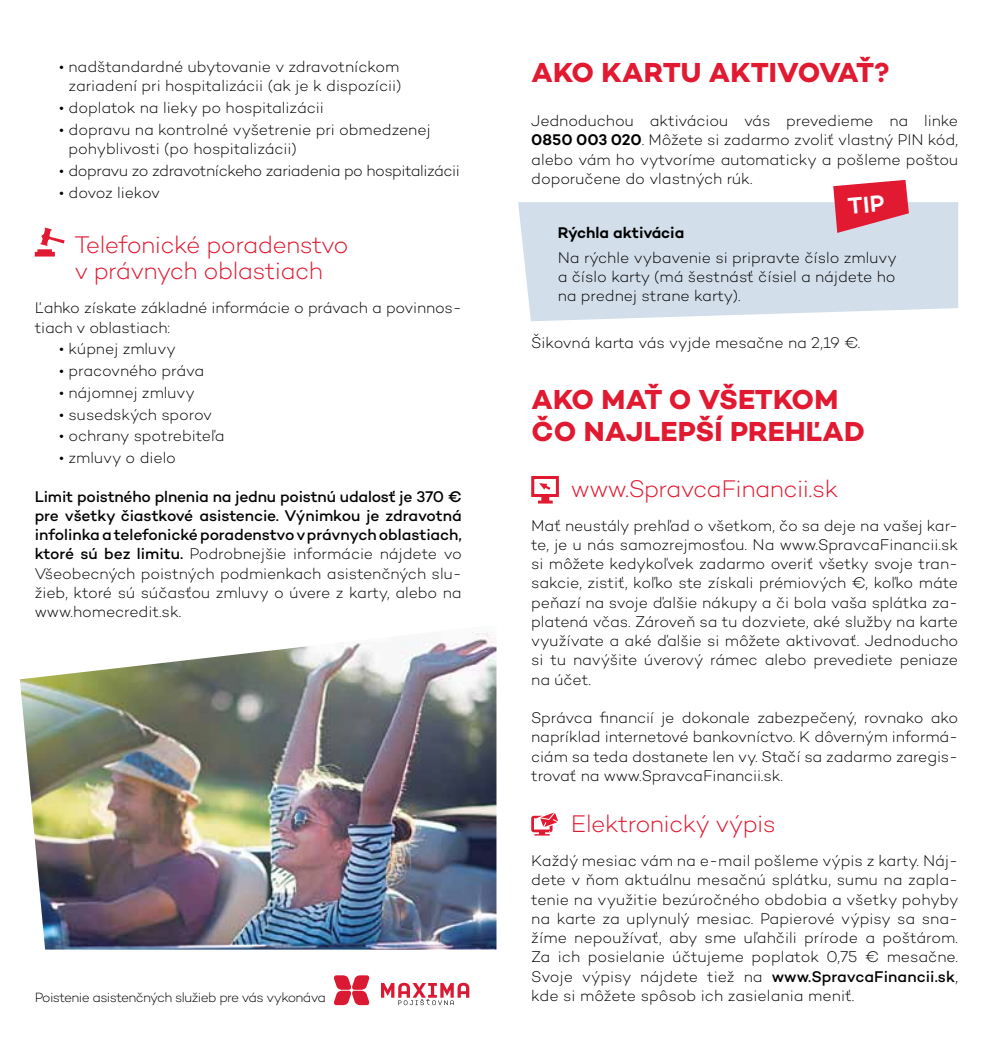
<style>
.page{position:relative;width:993px;height:1042px;background:#fff}
.page>*{position:absolute;margin:0;border:0;box-sizing:border-box;transform-origin:0 0}
.t1{font:700 28px/31.5px "Campton";letter-spacing:.005em;color:#e11931}
.t2{font:300 24.5px/26.2px "Campton";letter-spacing:-.03em;color:#e11931}
.t3{font:300 15.75px/19.2px "Campton";letter-spacing:-.01em;color:#000;text-align:justify}
.t4{font:500 15.75px/19.2px "Campton";letter-spacing:-.005em;color:#000;text-align:justify}
.t5{font:300 15.75px "Campton";letter-spacing:-.03em;color:#000}
.t6{font:600 15.75px "Campton";letter-spacing:-.005em;color:#000}
.t7{font:300 13.65px "Campton";letter-spacing:-.05em;color:#000}
.s1{font-weight:300}
.s2{font-weight:600}
.s3{font-weight:500}
</style>
<div class="page">
<svg style="left:35px;top:228px;width:30px;height:28px"></svg>
<svg style="left:531px;top:476px;width:27px;height:27px"></svg>
<svg style="left:531px;top:812px;width:26px;height:23px"></svg>
<img style="left:20px;top:632px;width:476px;height:317px">
<svg style="left:381px;top:983px;width:88px;height:22px"></svg>
<svg style="left:334px;top:975px;width:36px;height:30px"></svg>
<svg style="left:518px;top:202px;width:439px;height:119px;background:#d5e0eb"></svg>
<svg style="left:833px;top:180px;width:75px;height:53px;background:#e04f63"></svg>
<p class="t3" style="left:59px;top:57px;width:343px;text-align:center">• nadštandardné ubytovanie v zdravotníckom zariadení pri hospitalizácii (ak je k dispozícii)</p>
<p class="t3" style="left:59px;top:98px;width:266px">• doplatok na lieky po hospitalizácii</p>
<p class="t3" style="left:68px;top:120px;width:363px;text-indent:-9px">• dopravu na kontrolné vyšetrenie pri obmedzenej pohyblivosti (po hospitalizácii)</p>
<p class="t5" style="left:59px;top:161px;width:402px">• dopravu zo zdravotníckeho zariadenia po hospitalizácii</p>
<p class="t3" style="left:59px;top:182px;width:102px">• dovoz liekov</p>
<h2 class="t2" style="left:74px;top:231px;width:276px">Telefonické poradenstvo v právnych oblastiach</h2>
<p class="t3" style="left:35px;top:298px;width:428px">Ľahko získate základné informácie o právach a povinnos&shy;tiach v oblastiach:</p>
<p class="t3" style="left:59px;top:339px;width:118px">• kúpnej zmluvy</p>
<p class="t3" style="left:59px;top:361px;width:146px">• pracovného práva</p>
<p class="t3" style="left:59px;top:383px;width:137px">• nájomnej zmluvy</p>
<p class="t3" style="left:59px;top:404px;width:154px">• susedských sporov</p>
<p class="t3" style="left:59px;top:426px;width:167px">• ochrany spotrebiteľa</p>
<p class="t3" style="left:59px;top:448px;width:118px">• zmluvy o dielo</p>
<p class="t4" style="left:35px;top:486px;width:428px">Limit poistného plnenia na jednu poistnú udalosť je 370 € pre všetky čiastkové asistencie. Výnimkou je zdravotná infolinka a telefonické poradenstvo v právnych oblastiach, ktoré sú bez limitu. <span class="s1">Podrobnejšie informácie nájdete vo Všeobecných poistných podmienkach asistenčných slu&shy;žieb, ktoré sú súčasťou zmluvy o úvere z karty, alebo na www.homecredit.sk.</span></p>
<p class="t7" style="left:35px;top:989px;width:292px">Poistenie asistenčných služieb pre vás vykonáva</p>
<h1 class="t1" style="left:531px;top:56px;width:359px">AKO KARTU AKTIVOVAŤ?</h1>
<p class="t3" style="left:531px;top:111px;width:428px">Jednoduchou aktiváciou vás prevedieme na linke <span class="s2">0850 003 020</span>. Môžete si zadarmo zvoliť vlastný PIN kód, alebo vám ho vytvoríme automaticky a pošleme poštou doporučene do vlastných rúk.</p>
<p class="t6" style="left:557px;top:223px;width:128px">Rýchla aktivácia</p>
<p class="t3" style="left:557px;top:247px;width:341px">Na rýchle vybavenie si pripravte číslo zmluvy a číslo karty (má šestnásť čísiel a nájdete ho na prednej strane karty).</p>
<p class="t3" style="left:531px;top:332px;width:330px">Šikovná karta vás vyjde mesačne na 2,19 €.</p>
<h1 class="t1" style="left:531px;top:383px;width:335px">AKO MAŤ O VŠETKOM<br>ČO NAJLEPŠÍ PREHĽAD</h1>
<h2 class="t2" style="left:570px;top:475px;width:269px">www.SpravcaFinancii.sk</h2>
<p class="t3" style="left:531px;top:515px;width:428px">Mať neustály prehľad o všetkom, čo sa deje na vašej kar&shy;te, je u nás samozrejmosťou. Na www.SpravcaFinancii.sk si môžete kedykoľvek zadarmo overiť všetky svoje tran&shy;sakcie, zistiť, koľko ste získali prémiových €, koľko máte peňazí na svoje ďalšie nákupy a či bola vaša splátka za&shy;platená včas. Zároveň sa tu dozviete, aké služby na karte využívate a aké ďalšie si môžete aktivovať. Jednoducho si tu navýšite úverový rámec alebo prevediete peniaze na účet.</p>
<p class="t3" style="left:531px;top:708px;width:428px">Správca financií je dokonale zabezpečený, rovnako ako napríklad internetové bankovníctvo. K dôverným informá&shy;ciám sa teda dostanete len vy. Stačí sa zadarmo zaregis&shy;trovať na www.SpravcaFinancii.sk.</p>
<h2 class="t2" style="left:570px;top:810px;width:206px">Elektronický výpis</h2>
<p class="t3" style="left:531px;top:851px;width:428px">Každý mesiac vám na e-mail pošleme výpis z karty. Náj&shy;dete v ňom aktuálnu mesačnú splátku, sumu na zapla&shy;tenie na využitie bezúročného obdobia a všetky pohyby na karte za uplynulý mesiac. Papierové výpisy sa sna&shy;žíme nepoužívať, aby sme uľahčili prírode a poštárom.<br>Za ich posielanie účtujeme poplatok 0,75 € mesačne.<br>Svoje výpisy nájdete tiež na <span class="s3">www.SpravcaFinancii.sk</span>, kde si môžete spôsob ich zasielania meniť.</p>
</div>
